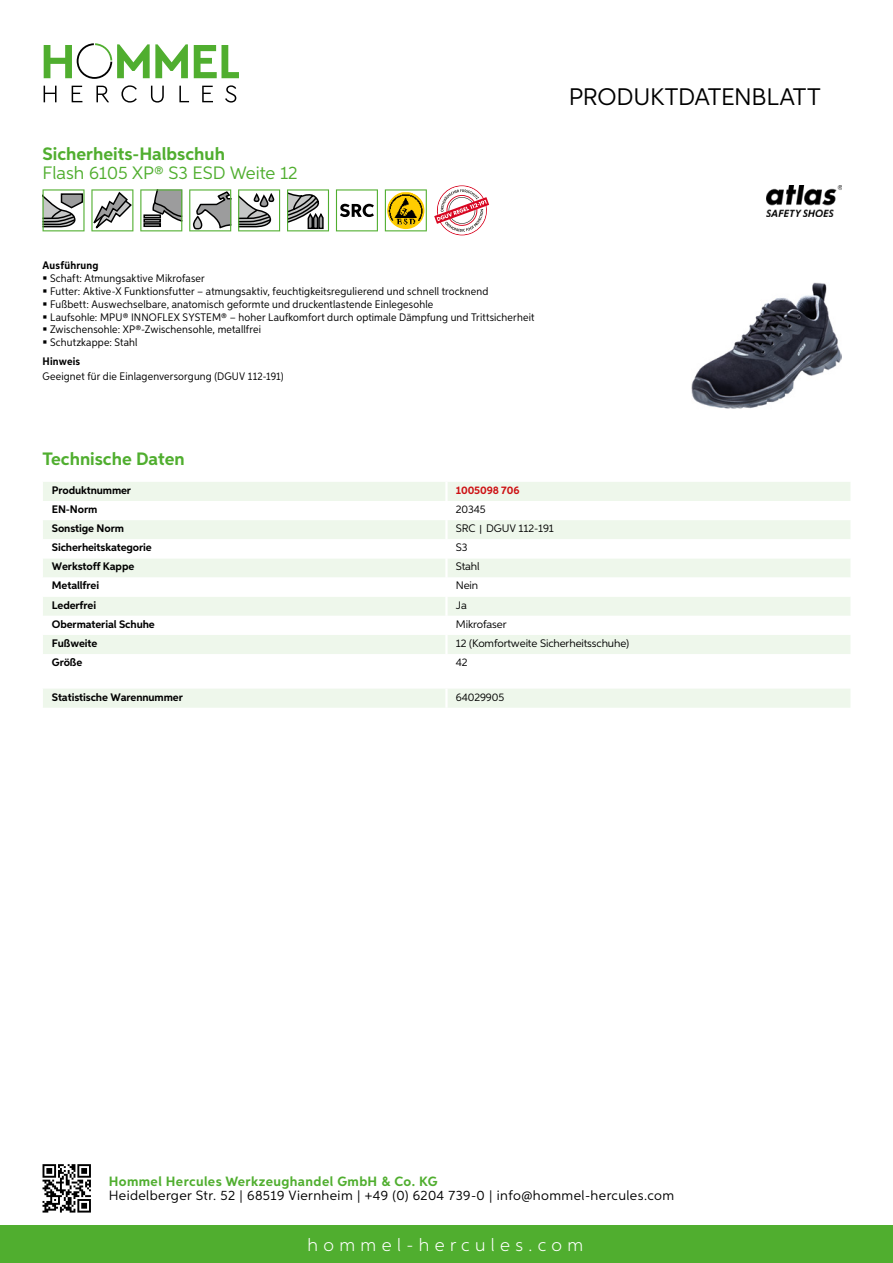
<style>
.page{position:relative;width:893px;height:1263px;background:#fff}
.page>*{position:absolute;margin:0;border:0;box-sizing:border-box;transform-origin:0 0}
.t1{font:24px "Aspira";letter-spacing:-.01em;color:#000}
.t2{font:700 18px "Aspira";color:#50ae2f}
.t3{font:18px "Aspira";color:#50ae2f}
.t4{font:300 18px "Aspira";letter-spacing:.3em;color:#fff}
.t5{font:13.5px "Aspira";letter-spacing:.03em;color:#000}
.t6{font:700 13.5px "Aspira";letter-spacing:.03em;color:#50ae2f}
.t7{font:10.95px/12.8px "Aspira Nar";letter-spacing:.015em;color:#000}
.t8{font:700 10.95px "Aspira";letter-spacing:-.01em;color:#000}
.t9{font:10.95px "Aspira";letter-spacing:-.01em;color:#000}
.t10{font:700 10.95px "Aspira Nar";letter-spacing:.02em;color:#000}
.t11{font:700 10.95px "Aspira";letter-spacing:-.01em;color:#cd1013}
.s1{font-family:"Wuerth Global";font-size:10.5px}
</style>
<div class="page">
<div style="left:0;top:1226px;width:893px;height:37px;background:#50ae2f"></div>
<svg style="left:43px;top:1164px;width:48px;height:48px"></svg>
<svg style="left:194px;top:45px;width:45px;height:33px"></svg>
<svg style="left:44px;top:43px;width:144px;height:36px"></svg>
<svg style="left:44px;top:86px;width:13px;height:16px"></svg>
<svg style="left:72px;top:86px;width:10px;height:16px"></svg>
<svg style="left:96px;top:86px;width:13px;height:16px"></svg>
<svg style="left:121px;top:85px;width:16px;height:18px"></svg>
<svg style="left:151px;top:86px;width:13px;height:17px"></svg>
<svg style="left:179px;top:86px;width:10px;height:16px"></svg>
<svg style="left:202px;top:86px;width:11px;height:16px"></svg>
<svg style="left:225px;top:85px;width:11px;height:18px"></svg>
<div style="left:43px;top:482px;width:807px;height:19px;background:#eef7eb"></div>
<svg style="left:43px;top:520px;width:807px;height:134px;fill:#eef7eb"></svg>
<hr style="left:445px;top:482px;width:3px;height:19px;background:#fff">
<hr style="left:445px;top:520px;width:3px;height:19px;background:#fff">
<hr style="left:445px;top:539px;width:3px;height:19px;background:#fff">
<hr style="left:445px;top:558px;width:3px;height:19px;background:#fff">
<hr style="left:445px;top:577px;width:3px;height:20px;background:#fff">
<hr style="left:445px;top:597px;width:3px;height:19px;background:#fff">
<hr style="left:445px;top:616px;width:3px;height:19px;background:#fff">
<hr style="left:445px;top:635px;width:3px;height:19px;background:#fff">
<div style="left:43px;top:689px;width:807px;height:19px;background:#eef7eb"></div>
<hr style="left:445px;top:689px;width:3px;height:19px;background:#fff">
<svg style="left:43px;top:189px;width:90px;height:42px"></svg>
<svg style="left:140px;top:189px;width:42px;height:42px"></svg>
<svg style="left:189px;top:189px;width:42px;height:42px"></svg>
<svg style="left:238px;top:189px;width:42px;height:42px"></svg>
<svg style="left:287px;top:189px;width:42px;height:42px"></svg>
<svg style="left:336px;top:189px;width:42px;height:42px"></svg>
<svg style="left:385px;top:189px;width:42px;height:42px"></svg>
<svg style="left:434px;top:185px;width:55px;height:50px"></svg>
<img style="left:692px;top:282px;width:150px;height:127px">
<img style="left:766px;top:185px;width:76px;height:32px">
<h2 class="t2" style="left:43px;top:142px;width:184px">Sicherheits-Halbschuh</h2>
<h2 class="t3" style="left:43px;top:162px;width:257px">Flash 6105 XP® S3 ESD Weite 12</h2>
<p class="t10" style="left:43px;top:259px;width:58px">Ausführung</p>
<p class="t7" style="left:50px;top:272px;width:486px">Schaft: Atmungsaktive Mikrofaser<br>Futter: Aktive-X Funktionsfutter – atmungsaktiv, feuchtigkeitsregulierend und schnell trocknend<br>Fußbett: Auswechselbare, anatomisch geformte und druckentlastende Einlegesohle<br>Laufsohle: MPU® INNOFLEX SYSTEM® – hoher Laufkomfort durch optimale Dämpfung und Trittsicherheit Zwischensohle: XP®-Zwischensohle, metallfrei<br>Schutzkappe: Stahl</p>
<p class="t10" style="left:43px;top:355px;width:39px">Hinweis</p>
<p class="t7" style="left:43px;top:370px;width:242px">Geeignet für die Einlagenversorgung (DGUV 112-191)</p>
<h1 class="t1" style="left:569px;top:82px;width:253px">Produktdatenblatt</h1>
<h2 class="t2" style="left:43px;top:448px;width:144px">Technische Daten</h2>
<p class="t8" style="left:52px;top:483px;width:81px">Produktnummer</p>
<p class="t11" style="left:456px;top:483px;width:65px">1005098 706</p>
<p class="t8" style="left:52px;top:502px;width:47px">EN-Norm</p>
<p class="t9" style="left:456px;top:502px;width:31px">20345</p>
<p class="t8" style="left:52px;top:521px;width:74px">Sonstige Norm</p>
<p class="t9" style="left:456px;top:522px;width:100px">SRC <span class="s1">|</span> DGUV 112-191</p>
<p class="t8" style="left:52px;top:541px;width:101px">Sicherheitskategorie</p>
<p class="t9" style="left:456px;top:541px;width:13px">S3</p>
<p class="t8" style="left:52px;top:560px;width:84px">Werkstoff Kappe</p>
<p class="t9" style="left:456px;top:560px;width:25px">Stahl</p>
<p class="t8" style="left:52px;top:579px;width:49px">Metallfrei</p>
<p class="t9" style="left:456px;top:579px;width:24px">Nein</p>
<p class="t8" style="left:52px;top:598px;width:46px">Lederfrei</p>
<p class="t9" style="left:456px;top:598px;width:13px">Ja</p>
<p class="t8" style="left:52px;top:617px;width:104px">Obermaterial Schuhe</p>
<p class="t9" style="left:456px;top:617px;width:52px">Mikrofaser</p>
<p class="t8" style="left:52px;top:636px;width:47px">Fußweite</p>
<p class="t9" style="left:456px;top:636px;width:175px">12 (Komfortweite Sicherheitsschuhe)</p>
<p class="t8" style="left:52px;top:655px;width:32px">Größe</p>
<p class="t9" style="left:456px;top:655px;width:13px">42</p>
<p class="t8" style="left:52px;top:690px;width:132px">Statistische Warennummer</p>
<p class="t9" style="left:456px;top:690px;width:50px">64029905</p>
<p class="t6" style="left:109px;top:1172px;width:330px">Hommel Hercules Werkzeughandel GmbH &amp; Co. KG</p>
<p class="t5" style="left:109px;top:1187px;width:567px">Heidelberger Str. 52 | 68519 Viernheim | +49 (0) 6204 739-0 | info@hommel-hercules.com</p>
<h2 class="t4" style="left:307px;top:1234px;width:277px">hommel-hercules.com</h2>
</div>
